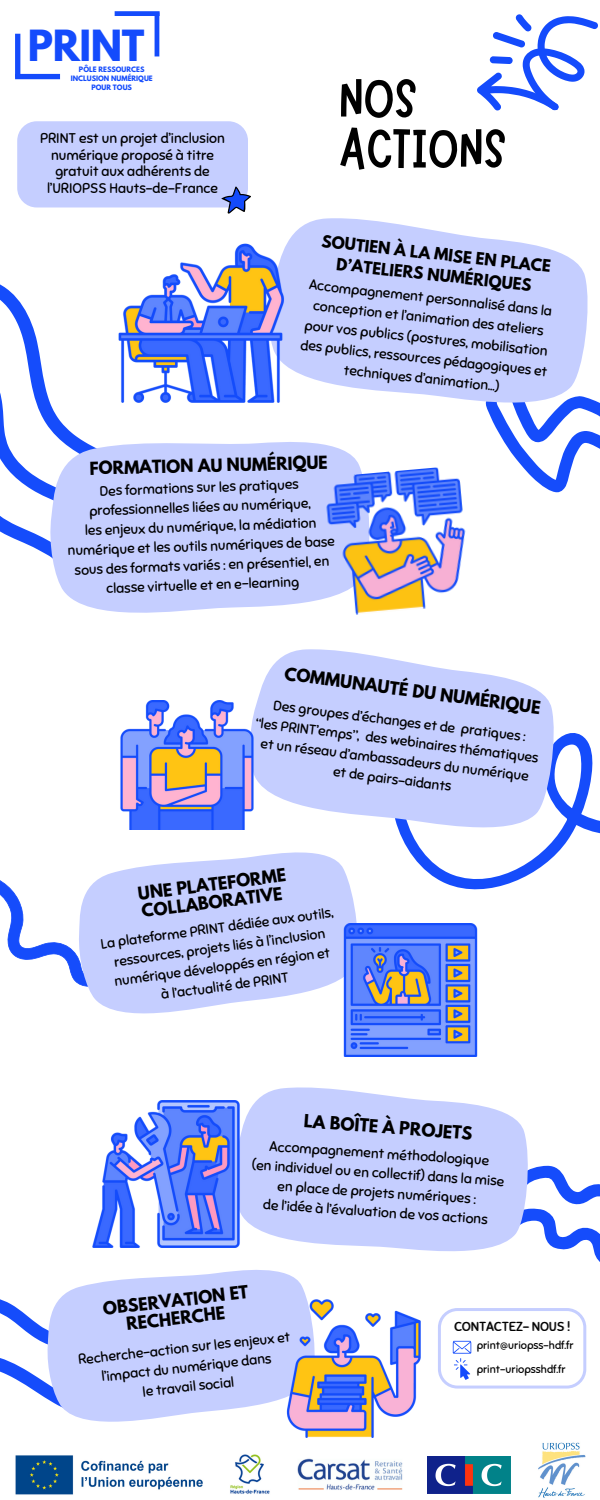
<style>
.page{position:relative;width:600px;height:1500px;background:#fff}
.page>*{position:absolute;margin:0;border:0;box-sizing:border-box;transform-origin:0 0}
.t1{font:55.7px/50.1px "Marykate";color:#000}
.t2{font:700 38px "League Spartan";letter-spacing:-.01em;color:#144bfc}
.t3{font:700 16px/18px "League Spartan";color:#000}
.t4{font:700 15px/20.9px "League Spartan";color:#000;text-align:center}
.t5{font:14.1px/16.4px "Sniglet";color:#000;text-align:center}
.t6{font:14px/19.5px "Sniglet";color:#000;text-align:center}
.t7{font:13px "Sniglet";color:#000}
.t8{font:11px "Sniglet";color:#000}
.t9{font:700 6.6px/8.9px "League Spartan";color:#144bfc;text-align:center}
</style>
<div class="page">
<svg style="left:0;top:284px;width:42px;height:83px"></svg>
<svg style="left:0;top:367px;width:63px;height:185px"></svg>
<svg style="left:41px;top:424px;width:315px;height:189px;fill:#c5ceff"></svg>
<svg style="left:405px;top:733px;width:195px;height:157px"></svg>
<svg style="left:239px;top:649px;width:326px;height:195px;fill:#c5ceff"></svg>
<svg style="left:0;top:880px;width:65px;height:80px"></svg>
<svg style="left:65px;top:832px;width:305px;height:182px;fill:#c5ceff"></svg>
<svg style="left:535px;top:1165px;width:65px;height:97px"></svg>
<svg style="left:228px;top:1087px;width:307px;height:165px;fill:#c5ceff"></svg>
<svg style="left:491px;top:402px;width:109px;height:90px"></svg>
<svg style="left:287px;top:218px;width:312px;height:201px;fill:#c5ceff"></svg>
<img style="left:60px;top:244px;width:283px;height:159px">
<img style="left:269px;top:460px;width:259px;height:155px">
<img style="left:120px;top:700px;width:182px;height:129px">
<img style="left:292px;top:924px;width:186px;height:133px">
<img style="left:102px;top:1101px;width:194px;height:147px">
<svg style="left:92px;top:1204px;width:49px;height:44px"></svg>
<svg style="left:0;top:1299px;width:35px;height:92px"></svg>
<svg style="left:35px;top:1251px;width:290px;height:171px;fill:#c5ceff"></svg>
<img style="left:230px;top:1299px;width:246px;height:139px">
<svg style="left:477px;top:14px;width:121px;height:97px"></svg>
<div style="left:15px;top:74px;width:45px;height:5px;background:#144bfc"></div>
<div style="left:15px;top:34px;width:5px;height:44px;background:#144bfc"></div>
<div style="left:115px;top:11px;width:45px;height:5px;background:#144bfc"></div>
<hr style="left:155px;top:13px;width:4px;height:43px;background:#144bfc">
<img style="left:538px;top:1442px;width:48px;height:56px">
<img style="left:15px;top:1455px;width:188px;height:40px">
<img style="left:297px;top:1458px;width:106px;height:32px">
<img style="left:428px;top:1456px;width:83px;height:38px">
<svg style="left:438px;top:1308px;width:148px;height:80px"></svg>
<div style="left:17px;top:121px;width:231px;height:86px;background:#c5ceff;border-radius:20px"></div>
<svg style="left:219px;top:186px;width:32px;height:28px"></svg>
<img style="left:230px;top:1454px;width:40px;height:40px">
<h3 class="t2" style="left:28px;top:27px;width:118px">PRINT</h3>
<h5 class="t9" style="left:71px;top:65px;width:84px">PÔLE RESSOURCES<br>INCLUSION NUMÉRIQUE</h5>
<p class="t9" style="left:91px;top:83px;width:42px">POUR TOUS</p>
<h5 class="t5" style="left:40px;top:130px;width:186px">PRINT est un projet d’inclusion numérique proposé à titre gratuit aux adhérents de l’URIOPSS Hauts-de-France</h5>
<h1 class="t1" style="left:339px;top:68px;width:170px">NOS<br>ACTIONS</h1>
<h3 class="t4" style="left:323px;top:233px;width:232px;rotate:6deg">SOUTIEN À LA MISE EN PLACE<br>D’ATELIERS NUMÉRIQUES</h3>
<p class="t6" style="left:308px;top:275px;width:250px;line-height:20.2px;rotate:6deg">Accompagnement personnalisé dans la conception et l’animation des ateliers pour vos publics (postures, mobilisation des publics, ressources pédagogiques et techniques d’animation…)</p>
<p class="t3" style="left:90px;top:460px;width:240px;rotate:-1deg">FORMATION AU NUMÉRIQUE</p>
<p class="t6" style="left:65px;top:483px;width:269px;rotate:-2deg">Des formations sur les pratiques professionnelles liées au numérique,<br>les enjeux du numérique, la médiation numérique et les outils numériques de base sous des formats variés : en présentiel, en classe virtuelle et en e-learning</p>
<h2 class="t3" style="left:286px;top:666px;width:260px;rotate:8deg">COMMUNAUTÉ DU NUMÉRIQUE</h2>
<p class="t6" style="left:257px;top:713px;width:286px;rotate:7deg">“les PRINT’emps”, des webinaires thématiques et un réseau d’ambassadeurs du numérique et de pairs-aidants</p>
<p class="t6" style="left:275px;top:696px;width:256px;rotate:7deg">Des groupes d’échanges et de pratiques :</p>
<p class="t3" style="left:137px;top:886px;width:150px;rotate:-7deg">UNE PLATEFORME<br>COLLABORATIVE</p>
<h5 class="t6" style="left:100px;top:935px;width:236px;rotate:-8deg">La plateforme PRINT dédiée aux outils, ressources, projets liés à l’inclusion numérique développés en région et<br>à l’actualité de PRINT</h5>
<p class="t3" style="left:305px;top:1114px;width:170px;rotate:4deg">LA BOÎTE À PROJETS</p>
<p class="t6" style="left:254px;top:1135px;width:254px;rotate:4deg">Accompagnement méthodologique<br>(en individuel ou en collectif) dans la mise en place de projets numériques :<br>de l’idée à l’évaluation de vos actions</p>
<p class="t3" style="left:102px;top:1302px;width:148px;text-align:center;rotate:-7deg">OBSERVATION ET<br>RECHERCHE</p>
<p class="t6" style="left:77px;top:1350px;width:215px;rotate:-6deg">Recherche-action sur les enjeux et l’impact du numérique dans<br>le travail social</p>
<h3 class="t7" style="left:454px;top:1318px;width:117px">CONTACTEZ- NOUS !</h3>
<p class="t8" style="left:477px;top:1338px;width:98px">print@uriopss-hdf.fr</p>
<p class="t8" style="left:477px;top:1362px;width:90px">print-uriopsshdf.fr</p>
</div>
